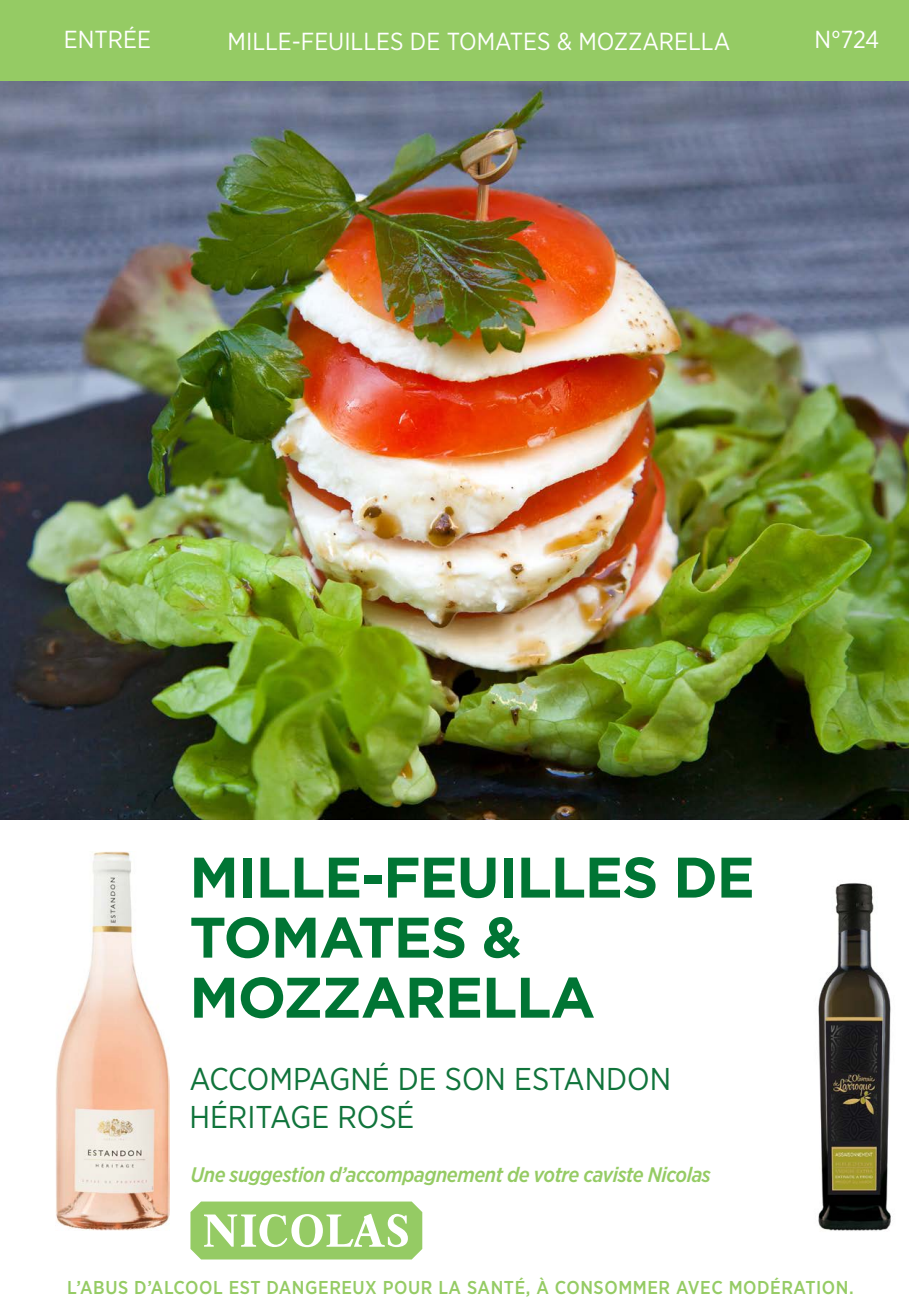
<style>
.page{position:relative;width:909px;height:1307px;background:#fff}
.page>*{position:absolute;margin:0;border:0;box-sizing:border-box;transform-origin:0 0}
.t1{font:700 57px/60px "Gotham";letter-spacing:-.02em;color:#007534}
.t2{font:31.5px "Gotham Narrow";color:#10743b}
.t3{font:24.6px "Gotham Narrow";color:#fff}
.t4{font:italic 500 21px "Gotham Narrow";letter-spacing:-.02em;color:#95cb64}
.t5{font:500 18.6px "Gotham Narrow";letter-spacing:.03em;color:#95cb64}
</style>
<div class="page">
<div style="left:0;top:0;width:909px;height:82px;background:#95cb64"></div>
<svg style="left:190px;top:1201px;width:232px;height:58px"></svg>
<img style="left:0;top:82px;width:909px;height:737px">
<img style="left:818px;top:883px;width:73px;height:348px">
<img style="left:55px;top:851px;width:114px;height:379px">
<p class="t3" style="left:64px;top:24px;width:89px">ENTRÉE</p>
<p class="t3" style="left:814px;top:24px;width:67px">N°724</p>
<p class="t3" style="left:228px;top:26px;width:504px">MILLE-FEUILLES DE TOMATES &amp; MOZZARELLA</p>
<p class="t1" style="left:189px;top:846px;width:567px">MILLE-FEUILLES DE<br>TOMATES &amp;</p>
<p class="t1" style="left:189px;top:966px;width:407px">MOZZARELLA</p>
<p class="t2" style="left:189px;top:1058px;width:483px">ACCOMPAGNÉ DE SON ESTANDON</p>
<p class="t2" style="left:189px;top:1096px;width:227px">HÉRITAGE ROSÉ</p>
<p class="t4" style="left:190px;top:1161px;width:522px">Une suggestion d’accompagnement de votre caviste Nicolas</p>
<p class="t5" style="left:67px;top:1274px;width:788px">L’ABUS D’ALCOOL EST DANGEREUX POUR LA SANTÉ, À CONSOMMER AVEC MODÉRATION.</p>
</div>
